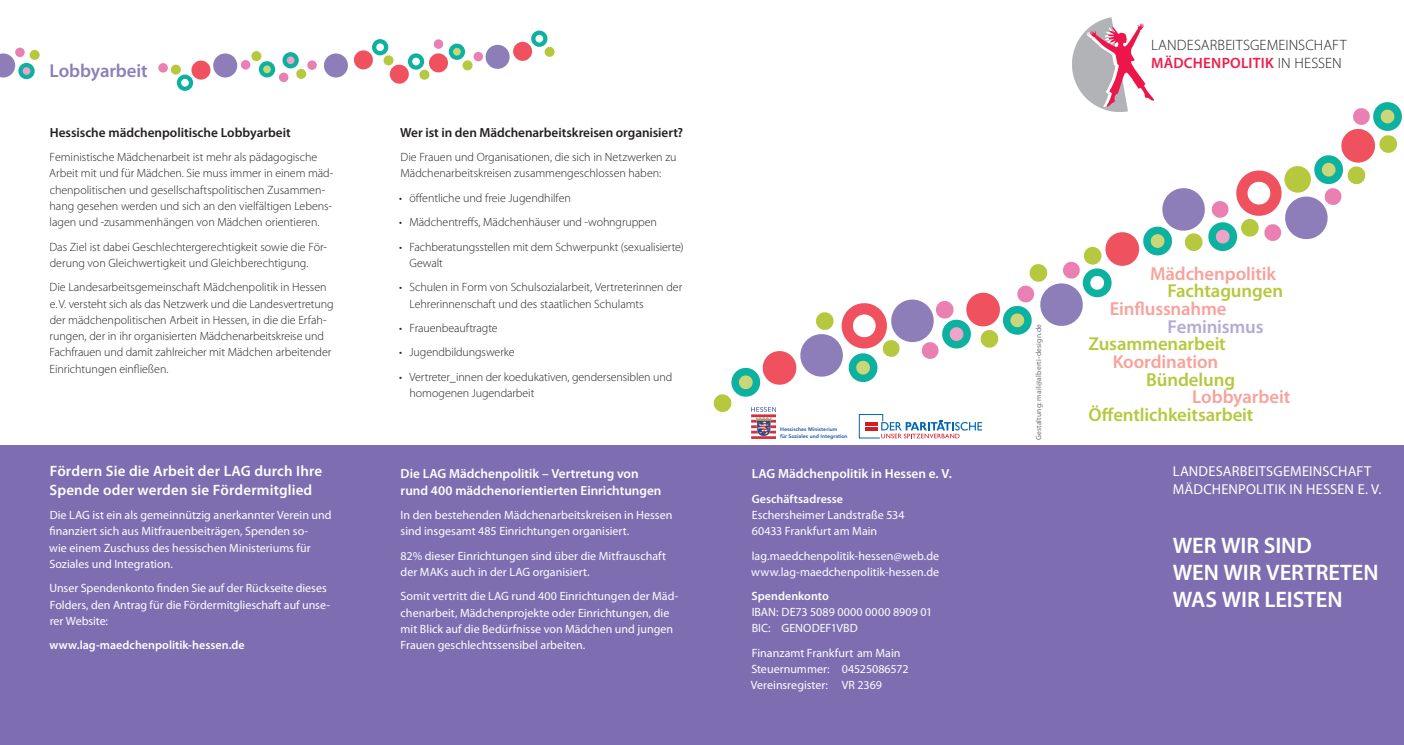
<style>
.page{position:relative;width:1404px;height:745px;background:#fff}
.page>*{position:absolute;margin:0;border:0;box-sizing:border-box;transform-origin:0 0}
.t1{font:600 22.5px/27px "Myriad Pro";letter-spacing:-.005em;color:#fff}
.t2{font:600 18.75px "Myriad Pro";letter-spacing:-.005em;color:#b6c83e}
.t3{font:600 18.75px "Myriad Pro";letter-spacing:-.01em;color:#f7a29b}
.t4{font:600 18.75px "Myriad Pro";letter-spacing:-.005em;color:#8d7eba}
.t5{font:600 18.75px "Myriad Pro";letter-spacing:-.01em;color:#b4aad3}
.t6{font:600 15px/18.8px "Myriad Pro";letter-spacing:.01em;color:#fff}
.t7{font:300 15px/18.1px "Myriad Pro";letter-spacing:.01em;color:#231f20}
.t8{font:14.38px/18.1px "Myriad Pro";letter-spacing:.015em;color:#fff}
.t9{font:600 13.25px/16.2px "Myriad Pro";color:#fff}
.t10{font:600 13.25px "Myriad Pro";letter-spacing:-.005em;color:#231f20}
.t11{font:300 12px/16.2px "Myriad Pro";letter-spacing:-.005em;color:#231f20}
.t12{font:12px/16.2px "Myriad Pro";color:#fff}
.t13{font:600 12px "Myriad Pro";letter-spacing:.005em;color:#fff}
.t14{font:7.5px "Myriad Pro";letter-spacing:.025em;color:#6c6d70}
.t15{font:800 5.25px/6.9px "Avenir LT Std";letter-spacing:.005em;color:#1753a4}
.s1{font-weight:600;color:#ed1e4b}
</style>
<div class="page">
<div style="left:735px;top:371px;width:21px;height:21px;background:#cbd679;border-radius:50%"></div>
<div style="left:731px;top:367px;width:29px;height:29px;border:8px solid #0cb29f;border-radius:50%"></div>
<div style="left:0;top:445px;width:1403px;height:299px;background:#7e6db1"></div>
<svg style="left:713px;top:394px;width:19px;height:18px"></svg>
<svg style="left:0;top:53px;width:15px;height:24px"></svg>
<div style="left:15px;top:48px;width:10px;height:9px;background:#ea7fb2;border-radius:50%"></div>
<div style="left:30px;top:50px;width:10px;height:10px;background:#b6c83e;border-radius:50%"></div>
<div style="left:21px;top:65px;width:12px;height:12px;background:#eea4c9;border-radius:50%"></div>
<div style="left:18px;top:63px;width:17px;height:16px;border:4px solid #0cb29f;border-radius:50%"></div>
<div style="left:513px;top:42px;width:19px;height:19px;background:#ef525e;border-radius:50%"></div>
<div style="left:485px;top:45px;width:24px;height:24px;background:#8d7eba;border-radius:50%"></div>
<div style="left:473px;top:52px;width:10px;height:9px;background:#ea7fb2;border-radius:50%"></div>
<div style="left:433px;top:39px;width:10px;height:10px;background:#ea7fb2;border-radius:50%"></div>
<div style="left:462px;top:60px;width:10px;height:10px;background:#b6c83e;border-radius:50%"></div>
<div style="left:544px;top:47px;width:10px;height:10px;background:#b6c83e;border-radius:50%"></div>
<div style="left:531px;top:31px;width:16px;height:16px;border:4px solid #0cb29f;border-radius:50%"></div>
<div style="left:451px;top:46px;width:12px;height:12px;background:#cbd679;border-radius:50%"></div>
<div style="left:449px;top:44px;width:16px;height:16px;border:4px solid #0cb29f;border-radius:50%"></div>
<div style="left:390px;top:65px;width:19px;height:19px;background:#ef525e;border-radius:50%"></div>
<div style="left:429px;top:53px;width:19px;height:19px;background:#ef525e;border-radius:50%"></div>
<div style="left:419px;top:70px;width:10px;height:10px;background:#b6c83e;border-radius:50%"></div>
<div style="left:408px;top:53px;width:16px;height:17px;border:4px solid #0cb29f;border-radius:50%"></div>
<div style="left:354px;top:50px;width:19px;height:19px;background:#ef525e;border-radius:50%"></div>
<div style="left:324px;top:53px;width:24px;height:24px;background:#8d7eba;border-radius:50%"></div>
<div style="left:307px;top:60px;width:10px;height:10px;background:#ea7fb2;border-radius:50%"></div>
<div style="left:296px;top:69px;width:10px;height:10px;background:#b6c83e;border-radius:50%"></div>
<div style="left:383px;top:55px;width:10px;height:10px;background:#b6c83e;border-radius:50%"></div>
<div style="left:372px;top:39px;width:16px;height:16px;border:4px solid #0cb29f;border-radius:50%"></div>
<svg style="left:284px;top:54px;width:12px;height:12px"></svg>
<div style="left:282px;top:52px;width:17px;height:16px;border:4px solid #0cb29f;border-radius:50%"></div>
<div style="left:191px;top:61px;width:19px;height:19px;background:#ef525e;border-radius:50%"></div>
<div style="left:213px;top:53px;width:24px;height:24px;background:#8d7eba;border-radius:50%"></div>
<div style="left:241px;top:60px;width:9px;height:10px;background:#ea7fb2;border-radius:50%"></div>
<div style="left:158px;top:63px;width:10px;height:10px;background:#ea7fb2;border-radius:50%"></div>
<div style="left:279px;top:73px;width:9px;height:9px;background:#ea7fb2;border-radius:50%"></div>
<div style="left:251px;top:51px;width:10px;height:10px;background:#b6c83e;border-radius:50%"></div>
<div style="left:171px;top:65px;width:10px;height:10px;background:#b6c83e;border-radius:50%"></div>
<div style="left:177px;top:75px;width:16px;height:16px;border:4px solid #0cb29f;border-radius:50%"></div>
<div style="left:261px;top:63px;width:12px;height:12px;background:#cbd679;border-radius:50%"></div>
<div style="left:259px;top:61px;width:16px;height:16px;border:4px solid #0cb29f;border-radius:50%"></div>
<svg style="left:760px;top:17px;width:640px;height:368px"></svg>
<img style="left:751px;top:407px;width:24px;height:31px">
<svg style="left:858px;top:414px;width:124px;height:24px"></svg>
<h2 class="t4" style="left:50px;top:59px;width:100px">Lobbyarbeit</h2>
<p class="t10" style="left:50px;top:124px;width:242px">Hessische mädchenpolitische Lobbyarbeit</p>
<p class="t11" style="left:49px;top:149px;width:286px">Feministische Mädchenarbeit ist mehr als pädagogische Arbeit mit und für Mädchen. Sie muss immer in einem mäd&shy;chenpolitischen und gesellschaftspolitischen Zusammen&shy;hang gesehen werden und sich an den vielfältigen Lebens&shy;lagen und -zusammenhängen von Mädchen orientieren.</p>
<p class="t11" style="left:50px;top:238px;width:279px">Das Ziel ist dabei Geschlechtergerechtigkeit sowie die För&shy;derung von Gleichwertigkeit und Gleichberechtigung.</p>
<p class="t11" style="left:50px;top:279px;width:285px">Die Landesarbeitsgemeinschaft Mädchenpolitik in Hessen e. V. versteht sich als das Netzwerk und die Landesvertretung der mädchenpolitischen Arbeit in Hessen, in die die Erfah&shy;rungen, der in ihr organisierten Mädchenarbeitskreise und Fachfrauen und damit zahlreicher mit Mädchen arbeitender Einrichtungen einfließen.</p>
<p class="t6" style="left:49px;top:461px;width:274px">Fördern Sie die Arbeit der LAG durch Ihre<br>Spende oder werden sie Fördermitglied</p>
<p class="t12" style="left:49px;top:506px;width:284px">Die LAG ist ein als gemeinnützig anerkannter Verein und finanziert sich aus Mitfrauenbeiträgen, Spenden so-<br>wie einem Zuschuss des hessischen Ministeriums für Soziales und Integration.</p>
<p class="t12" style="left:49px;top:579px;width:282px">Unser Spendenkonto finden Sie auf der Rückseite dieses<br>Folders, den Antrag für die Fördermitglieschaft auf unse&shy;rer Website:</p>
<p class="t13" style="left:49px;top:637px;width:197px">www.lag-maedchenpolitik-hessen.de</p>
<p class="t10" style="left:400px;top:124px;width:284px">Wer ist in den Mädchenarbeitskreisen organisiert?</p>
<p class="t11" style="left:400px;top:149px;width:277px">Die Frauen und Organisationen, die sich in Netzwerken zu<br>Mädchenarbeitskreisen zusammengeschlossen haben:</p>
<p class="t11" style="left:399px;top:189px;width:173px">• öffentliche und freie Jugendhilfen</p>
<p class="t11" style="left:399px;top:214px;width:259px">• Mädchentreffs, Mädchenhäuser und -wohngruppen</p>
<p class="t11" style="left:409px;top:238px;width:276px;text-indent:-10px">• Fachberatungsstellen mit dem Schwerpunkt (sexualisierte)<br>Gewalt</p>
<p class="t11" style="left:409px;top:279px;width:274px;text-indent:-10px">• Schulen in Form von Schulsozialarbeit, Vertreterinnen der<br>Lehrerinnenschaft und des staatlichen Schulamts</p>
<p class="t11" style="left:399px;top:319px;width:100px">• Frauenbeauftragte</p>
<p class="t11" style="left:399px;top:344px;width:117px">• Jugendbildungswerke</p>
<p class="t11" style="left:409px;top:368px;width:264px;text-indent:-10px">• Vertreter_innen der koedukativen, gendersensiblen und homogenen Jugendarbeit</p>
<p class="t9" style="left:400px;top:465px;width:262px">Die LAG Mädchenpolitik – Vertretung von rund 400 mädchenorientierten Einrichtungen</p>
<p class="t12" style="left:400px;top:506px;width:273px">In den bestehenden Mädchenarbeitskreisen in Hessen sind insgesamt 485 Einrichtungen organisiert.</p>
<p class="t12" style="left:400px;top:547px;width:267px">82% dieser Einrichtungen sind über die Mitfrauschaft der MAKs auch in der LAG organisiert.</p>
<p class="t12" style="left:400px;top:587px;width:279px">Somit vertritt die LAG rund 400 Einrichtungen der Mäd&shy;chenarbeit, Mädchenprojekte oder Einrichtungen, die mit Blick auf die Bedürfnisse von Mädchen und jungen Frauen geschlechtssensibel arbeiten.</p>
<p class="t15" style="left:780px;top:426px;width:69px">Hessisches Ministerium<br>für Soziales und Integration</p>
<p class="t9" style="left:751px;top:465px;width:201px">LAG Mädchenpolitik in Hessen e. V.</p>
<p class="t13" style="left:751px;top:490px;width:93px">Geschäftsadresse</p>
<p class="t12" style="left:751px;top:506px;width:154px">Eschersheimer Landstraße 534<br>60433 Frankfurt am Main</p>
<p class="t12" style="left:751px;top:547px;width:189px">lag.maedchenpolitik-hessen@web.de www.lag-maedchenpolitik-hessen.de</p>
<p class="t13" style="left:751px;top:587px;width:79px">Spendenkonto</p>
<p class="t12" style="left:751px;top:603px;width:182px">IBAN: DE73 5089 0000 0000 8909 01<br>BIC: GENODEF1VBD</p>
<p class="t12" style="left:750px;top:643px;width:159px">Finanzamt Frankfurt am Main<br>Steuernummer: 04525086572<br>Vereinsregister: VR 2369</p>
<p class="t7" style="left:1150px;top:36px;width:197px">LANDESARBEITSGEMEINSCHAFT<br><span class="s1">MÄDCHENPOLITIK</span> IN HESSEN</p>
<p class="t14" style="left:1034px;top:440px;width:118px;rotate:-90deg">Gestaltung: mail@alberti-design.de</p>
<h2 class="t3" style="left:1149px;top:261px;width:127px">Mädchenpolitik</h2>
<h2 class="t2" style="left:1167px;top:279px;width:117px">Fachtagungen</h2>
<h2 class="t3" style="left:1109px;top:296px;width:118px">Einflussnahme</h2>
<h2 class="t5" style="left:1167px;top:314px;width:98px">Feminismus</h2>
<h2 class="t3" style="left:1112px;top:349px;width:107px">Koordination</h2>
<h2 class="t2" style="left:1088px;top:332px;width:139px">Zusammenarbeit</h2>
<h2 class="t2" style="left:1146px;top:367px;width:90px">Bündelung</h2>
<h2 class="t3" style="left:1191px;top:384px;width:100px">Lobbyarbeit</h2>
<h2 class="t2" style="left:1088px;top:402px;width:166px">Öffentlichkeitsarbeit</h2>
<p class="t8" style="left:1172px;top:461px;width:210px">LANDESARBEITSGEMEINSCHAFT<br>MÄDCHENPOLITIK IN HESSEN E. V.</p>
<h1 class="t1" style="left:1172px;top:531px;width:207px">WER WIR SIND<br>WEN WIR VERTRETEN<br>WAS WIR LEISTEN</h1>
</div>
